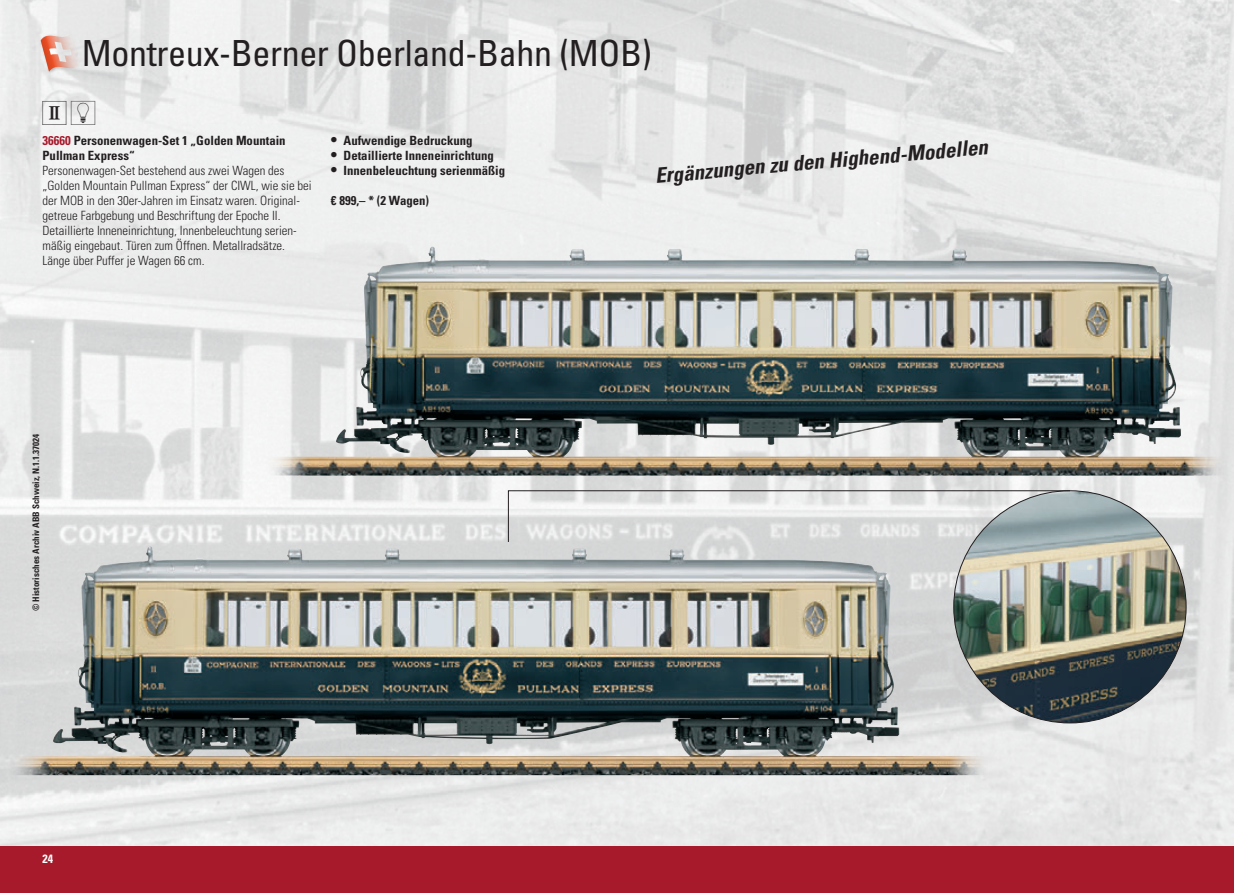
<style>
.page{position:relative;width:1234px;height:893px;background:#fff}
.page>*{position:absolute;margin:0;border:0;box-sizing:border-box;transform-origin:0 0}
.t1{font:condensed 36px "Univers LT Std";letter-spacing:-.01em;color:#231f20}
.t2{font:30px "LGB Piktos";color:#231f20}
.t3{font:italic 700 condensed 21px "Univers LT Std";color:#231f20}
.t4{font:300 condensed 12.75px/15px "Univers LT Std";color:#231f20}
.t5{font:700 condensed 12.75px/15px "Univers LT Std";color:#231f20}
.t6{font:700 condensed 12px "Univers LT Std";color:#fff}
.t7{font:700 condensed 9px "Univers LT Std";color:#231f20}
.s1{color:#a61a2c}
.s2{font-size:15px}
</style>
<div class="page">
<img style="left:0;top:0;width:1233px;height:846px">
<div style="left:0;top:846px;width:1233px;height:47px;background:#a61a2c"></div>
<img style="left:37px;top:29px;width:48px;height:45px">
<svg style="left:41px;top:28px;width:39px;height:46px;background:#e5c2b9"></svg>
<img style="left:336px;top:247px;width:96px;height:204px">
<img style="left:953px;top:491px;width:232px;height:232px;border-radius:116px">
<img style="left:53px;top:549px;width:95px;height:204px">
<svg style="left:508px;top:490px;width:562px;height:52px"></svg>
<h1 class="t1" style="left:82px;top:31px;width:571px">Montreux-Berner Oberland-Bahn (MOB)</h1>
<h2 class="t2" style="left:43px;top:97px;width:59px">2E</h2>
<p class="t5" style="left:43px;top:133px;width:244px"><span class="s1">36660</span> Personenwagen-Set 1 „Golden Mountain<br>Pullman Express“</p>
<p class="t4" style="left:43px;top:163px;width:271px">Personenwagen-Set bestehend aus zwei Wagen des „Golden Mountain Pullman Express“ der CIWL, wie sie bei der MOB in den 30er-Jahren im Einsatz waren. Original&shy;getreue Farbgebung und Beschriftung der Epoche II.<br>Detaillierte Inneneinrichtung, Innenbeleuchtung serien&shy;mäßig eingebaut. Türen zum Öffnen. Metallradsätze.<br>Länge über Puffer je Wagen 66 cm.</p>
<p class="t5" style="left:331px;top:133px;width:143px"><span class="s2">•</span> Aufwendige Bedruckung</p>
<p class="t5" style="left:331px;top:148px;width:164px"><span class="s2">•</span> Detaillierte Inneneinrichtung</p>
<p class="t5" style="left:331px;top:163px;width:176px"><span class="s2">•</span> Innenbeleuchtung serienmäßig</p>
<p class="t5" style="left:331px;top:193px;width:100px">€ 899,– * (2 Wagen)</p>
<p class="t7" style="left:31px;top:611px;width:179px;rotate:-90deg">© Historisches Archiv ABB Schweiz, N.1.1.37024</p>
<p class="t6" style="left:43px;top:852px;width:12px">24</p>
<h3 class="t3" style="left:654px;top:163px;width:335px;rotate:-5deg">Ergänzungen zu den Highend-Modellen</h3>
</div>
